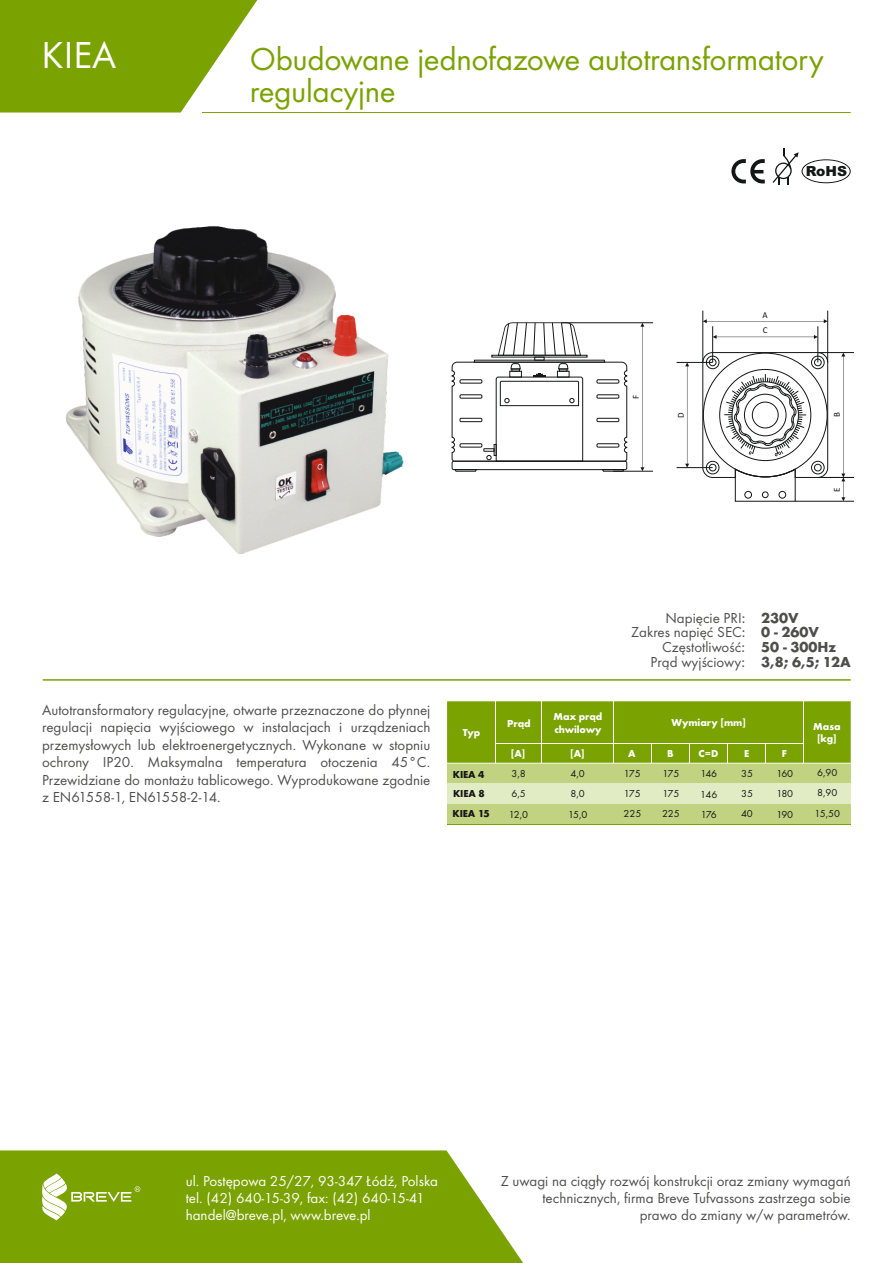
<style>
.page{position:relative;width:893px;height:1263px;background:#fff}
.page>*{position:absolute;margin:0;border:0;box-sizing:border-box;transform-origin:0 0}
.t1{font:39px "Futura TEE";color:#fff}
.t2{font:33px/32.5px "Futura TEE";letter-spacing:-.015em;color:#7aa200}
.t3{font:15px/17.4px "Futura TEE";color:#4e4e4d;text-align:right}
.t4{font:15px/17.4px "Futura TEE";color:#fff}
.t5{font:700 15px/14.9px "Futura TEE";color:#4e4e4d}
.t6{font:900 13.8px "Arial";color:#151616}
.t7{font:10.5px "Futura TEE";letter-spacing:-.015em;color:#151616}
.t8{font:700 10.5px/12.8px "Futura TEE";letter-spacing:-.005em;color:#fff;text-align:center}
.t9{font:700 10.5px "Futura TEE";letter-spacing:-.015em;color:#151616}
.t10{font:9px "Calibri";color:#151616}
.s1{font-family:"Calibri"}
.s2{font-weight:700}
</style>
<div class="page">
<svg style="left:0;top:1150px;width:523px;height:113px;background:#85a915"></svg>
<svg style="left:40px;top:1173px;width:100px;height:47px"></svg>
<hr style="left:43px;top:679px;width:808px;height:1px;background:#7aa200">
<hr style="left:202px;top:112px;width:649px;height:1px;background:#7aa200">
<svg style="left:0;top:0;width:258px;height:113px;background:#8eb026"></svg>
<div style="left:447px;top:804px;width:404px;height:20px;background:#c1d381"></div>
<div style="left:447px;top:763px;width:404px;height:20px;background:#c1d381"></div>
<div style="left:447px;top:783px;width:404px;height:21px;background:#e2ecc4"></div>
<div style="left:447px;top:701px;width:404px;height:63px;background:#7aa200"></div>
<hr style="left:803px;top:701px;width:1px;height:62px;background:#fff">
<hr style="left:541px;top:701px;width:1px;height:62px;background:#fff">
<hr style="left:496px;top:743px;width:308px;height:1px;background:#fff">
<hr style="left:613px;top:701px;width:1px;height:62px;background:#fff">
<hr style="left:447px;top:824px;width:404px;height:1px;background:#7aa200">
<svg style="left:731px;top:159px;width:34px;height:24px"></svg>
<svg style="left:772px;top:148px;width:79px;height:37px"></svg>
<div style="left:452px;top:461px;width:175px;height:9px;border:1px solid #151616;border-radius:2px"></div>
<svg style="left:454px;top:468px;width:24px;height:4px"></svg>
<svg style="left:601px;top:468px;width:24px;height:4px"></svg>
<svg style="left:451px;top:322px;width:177px;height:140px"></svg>
<hr style="left:676px;top:467px;width:37px;height:1px;background:#151616">
<hr style="left:676px;top:362px;width:37px;height:1px;background:#151616">
<svg style="left:685px;top:362px;width:4px;height:106px"></svg>
<hr style="left:613px;top:471px;width:40px;height:1px;background:#151616">
<hr style="left:561px;top:322px;width:92px;height:1px;background:#151616">
<svg style="left:640px;top:323px;width:4px;height:148px"></svg>
<hr style="left:818px;top:326px;width:1px;height:36px;background:#151616">
<hr style="left:712px;top:326px;width:1px;height:36px;background:#151616">
<svg style="left:713px;top:335px;width:105px;height:4px"></svg>
<hr style="left:827px;top:311px;width:1px;height:51px;background:#151616">
<hr style="left:702px;top:311px;width:1px;height:51px;background:#151616">
<svg style="left:703px;top:319px;width:125px;height:4px"></svg>
<svg style="left:702px;top:352px;width:152px;height:150px"></svg>
<img style="left:65px;top:226px;width:339px;height:328px">
<h1 class="t1" style="left:42px;top:39px;width:76px">KIEA</h1>
<h2 class="t2" style="left:250px;top:45px;width:575px">Obudowane jednofazowe autotransformatory regulacyjne</h2>
<p class="t10" style="left:632px;top:399px;width:6px;rotate:-90deg">F</p>
<p class="t10" style="left:677px;top:418px;width:7px;rotate:-90deg">D</p>
<p class="t6" style="left:806px;top:166px;width:43px">RoHS</p>
<p class="t10" style="left:763px;top:311px;width:7px">A</p>
<p class="t10" style="left:763px;top:327px;width:6px">C</p>
<p class="t10" style="left:833px;top:417px;width:6px;rotate:-90deg">B</p>
<p class="t10" style="left:833px;top:491px;width:6px;rotate:-90deg">E</p>
<p class="t5" style="left:761px;top:611px;width:59px">230V<br>0 - 260V</p>
<p class="t3" style="left:631px;top:611px;width:116px;line-height:14.9px">Napięcie PRI<span class="s1">:<br></span>Zakres napięć SEC<span class="s1">:</span></p>
<p class="t3" style="left:651px;top:655px;width:202px">Prąd wyjściowy<span class="s1">:</span> <span class="s2">3,8; 6,5; 12A</span></p>
<p class="t3" style="left:662px;top:640px;width:85px">Częstotliwość<span class="s1">:</span></p>
<p class="t5" style="left:761px;top:641px;width:77px">50 - 300Hz</p>
<p class="t3" style="left:42px;top:703px;width:390px;text-align:justify">Autotransformatory regulacyjne, otwarte przeznaczone do płynnej regulacji napięcia wyjściowego w instalacjach i urządzeniach przemysłowych lub elektroenergetycznych. Wykonane w stopniu ochrony IP20. Maksymalna temperatura otoczenia 45°C.<br>Przewidziane do montażu tablicowego. Wyprodukowane zgodnie z EN61558-1, EN61558-2-14.</p>
<p class="t8" style="left:463px;top:727px;width:19px">Typ</p>
<p class="t9" style="left:453px;top:770px;width:33px">KIEA 4</p>
<p class="t9" style="left:453px;top:810px;width:39px">KIEA 15</p>
<p class="t9" style="left:453px;top:789px;width:33px">KIEA 8</p>
<p class="t8" style="left:507px;top:718px;width:25px">Prąd</p>
<p class="t8" style="left:511px;top:748px;width:16px">[A]</p>
<p class="t7" style="left:511px;top:769px;width:16px">3,8</p>
<p class="t7" style="left:509px;top:810px;width:21px">12,0</p>
<p class="t7" style="left:511px;top:789px;width:16px">6,5</p>
<p class="t8" style="left:554px;top:711px;width:50px;text-align:left">Max prąd chwilowy</p>
<p class="t8" style="left:570px;top:748px;width:16px">[A]</p>
<p class="t7" style="left:571px;top:769px;width:16px">4,0</p>
<p class="t7" style="left:568px;top:810px;width:21px">15,0</p>
<p class="t7" style="left:571px;top:789px;width:16px">8,0</p>
<p class="t8" style="left:671px;top:717px;width:76px">Wymiary [mm]</p>
<p class="t8" style="left:628px;top:748px;width:9px">A</p>
<p class="t8" style="left:667px;top:748px;width:8px">B</p>
<p class="t8" style="left:699px;top:748px;width:21px">C=D</p>
<p class="t7" style="left:624px;top:769px;width:18px">175</p>
<p class="t7" style="left:623px;top:810px;width:19px">225</p>
<p class="t7" style="left:624px;top:789px;width:18px">175</p>
<p class="t7" style="left:662px;top:769px;width:18px">175</p>
<p class="t7" style="left:662px;top:810px;width:19px">225</p>
<p class="t7" style="left:662px;top:789px;width:18px">175</p>
<p class="t7" style="left:700px;top:769px;width:18px">146</p>
<p class="t7" style="left:701px;top:810px;width:17px">176</p>
<p class="t7" style="left:700px;top:790px;width:19px">146</p>
<p class="t8" style="left:744px;top:748px;width:7px">E</p>
<p class="t8" style="left:782px;top:748px;width:7px">F</p>
<p class="t7" style="left:776px;top:769px;width:18px">160</p>
<p class="t7" style="left:776px;top:810px;width:18px">190</p>
<p class="t7" style="left:741px;top:769px;width:13px">35</p>
<p class="t7" style="left:741px;top:810px;width:13px">40</p>
<p class="t7" style="left:776px;top:789px;width:18px">180</p>
<p class="t7" style="left:741px;top:789px;width:13px">35</p>
<p class="t8" style="left:813px;top:721px;width:29px">Masa [kg]</p>
<p class="t7" style="left:817px;top:768px;width:22px">6,90</p>
<p class="t7" style="left:815px;top:809px;width:27px">15,50</p>
<p class="t7" style="left:817px;top:788px;width:22px">8,90</p>
<p class="t4" style="left:186px;top:1173px;width:254px">ul. Postępowa 25/27, 93-347 Łódź, Polska tel. (42) 640-15-39, fax: (42) 640-15-41 handel@breve.pl, www.breve.pl</p>
<p class="t3" style="left:501px;top:1173px;width:351px">Z uwagi na ciągły rozwój konstrukcji oraz zmiany wymagań technicznych, firma Breve Tufvassons zastrzega sobie<br>prawo do zmiany w/w parametrów.</p>
</div>
